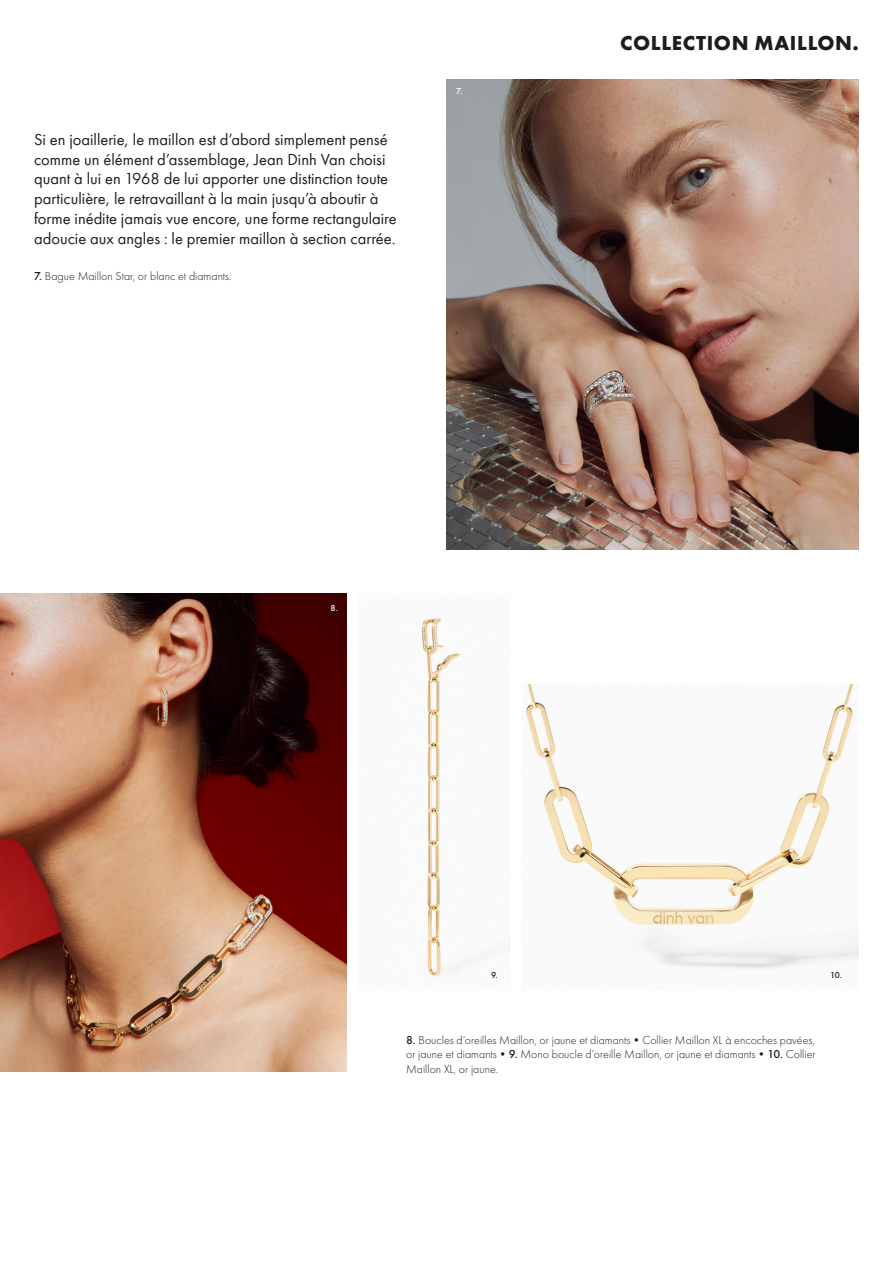
<style>
.page{position:relative;width:893px;height:1263px;background:#fff}
.page>*{position:absolute;margin:0;border:0;box-sizing:border-box;transform-origin:0 0}
.t1{font:700 21px "Futura PT";letter-spacing:.03em;color:#1d1d1b}
.t2{font:16.5px/19.8px "Futura PT";color:#1d1d1b}
.t3{font:300 12px "Futura PT";color:#1d1d1b}
.t4{font:500 9px "Futura PT";color:#1d1d1b}
.t5{font:500 9px "Futura PT";color:#fff}
.s1{font-weight:500}
</style>
<div class="page">
<img style="left:446px;top:79px;width:413px;height:470px">
<img style="left:0;top:593px;width:347px;height:478px">
<img style="left:421px;top:618px;width:67px;height:359px">
<img style="left:526px;top:685px;width:333px;height:284px">
<p class="t2" style="left:34px;top:129px;width:364px">Si en joaillerie, le maillon est d’abord simplement pensé comme un élément d’assemblage, Jean Dinh Van choisi quant à lui en 1968 de lui apporter une distinction toute particulière, le retravaillant à la main jusqu’à aboutir à forme inédite jamais vue encore, une forme rectangulaire adoucie aux angles : le premier maillon à section carrée.</p>
<p class="t3" style="left:34px;top:269px;width:199px"><span class="s1">7.</span> Bague Maillon Star, or blanc et diamants.</p>
<p class="t5" style="left:456px;top:86px;width:8px">7.</p>
<p class="t5" style="left:331px;top:602px;width:9px">8.</p>
<p class="t1" style="left:620px;top:29px;width:240px">COLLECTION MAILLON.</p>
<p class="t4" style="left:491px;top:969px;width:8px">9.</p>
<p class="t4" style="left:830px;top:969px;width:13px">10.</p>
<p class="t3" style="left:406px;top:1033px;width:410px"><span class="s1">8.</span> Boucles d’oreilles Maillon, or jaune et diamants•Collier Maillon XL à encoches pavées,</p>
<p class="t3" style="left:406px;top:1047px;width:411px">or jaune et diamants•<span class="s1">9.</span> Mono boucle d’oreille Maillon, or jaune et diamants•<span class="s1">10.</span> Collier</p>
<p class="t3" style="left:406px;top:1062px;width:94px">Maillon XL, or jaune.</p>
</div>
